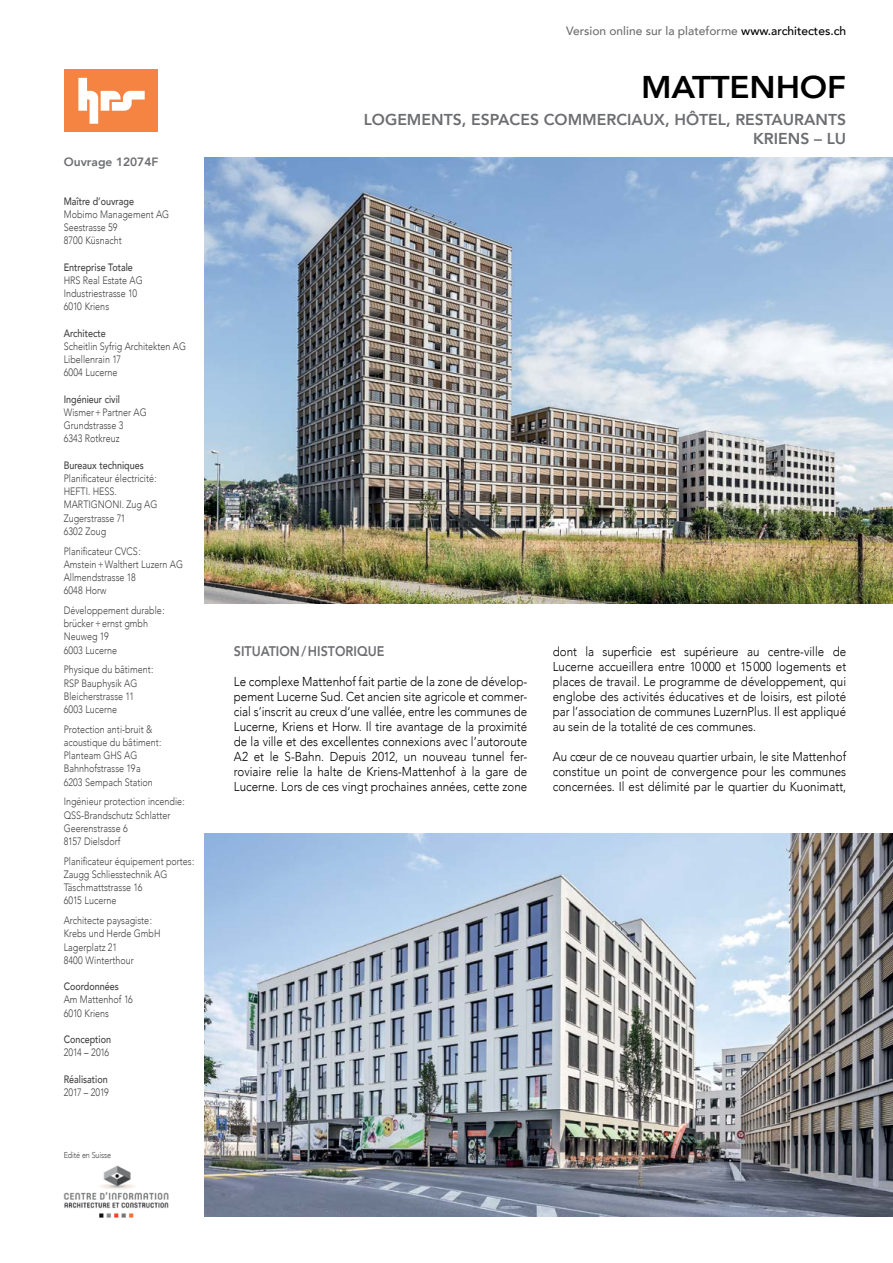
<style>
.page{position:relative;width:893px;height:1263px;background:#fff}
.page>*{position:absolute;margin:0;border:0;box-sizing:border-box;transform-origin:0 0}
.t1{font:800 31.35px "Avenir";letter-spacing:-.005em;color:#000;scale:1.05 1}
.t2{font:800 15.75px "Avenir";color:#6d6e71}
.intertitre{font:800 13.95px "Avenir";color:#6d6e71;scale:.9 1}
.body_F{font:300 12.9px/15px "Avenir";color:#000;text-align:justify;scale:.9 1}
.t3{font:500 12px "Avenir";color:#6d6e71}
.t4{font:800 12px "Avenir";color:#6d6e71}
.Cartouche_light{font:300 10.65px/13.2px "Avenir";color:#414042;scale:.84 1}
.cartouche_medium{font:500 10.65px "Avenir";color:#414042;scale:.84 1}
.Cartouche_light-2{font:300 10.65px "Avenir";letter-spacing:-.02em;color:#414042;scale:.84 1}
.t5{font:300 8.55px "Avenir";letter-spacing:-.01em;color:#414042;scale:.84 1}
.s1{color:#000}
</style>
<div class="page">
<img style="left:204px;top:157px;width:689px;height:447px">
<img style="left:63px;top:1165px;width:106px;height:53px">
<img style="left:204px;top:833px;width:689px;height:383px">
<div style="left:64px;top:70px;width:93px;height:62px;background:#f58342"></div>
<svg style="left:78px;top:78px;width:67px;height:46px"></svg>
<p class="t4" style="left:64px;top:153px;width:96px">Ouvrage 12074F</p>
<p class="cartouche_medium" style="left:64px;top:192px;width:85px">Maître d’ouvrage</p>
<p class="Cartouche_light" style="left:64px;top:208px;width:127px">Mobimo Management AG</p>
<p class="Cartouche_light" style="left:64px;top:221px;width:66px">Seestrasse 59</p>
<p class="Cartouche_light" style="left:64px;top:234px;width:70px">8700 Küsnacht</p>
<p class="cartouche_medium" style="left:64px;top:258px;width:84px">Entreprise Totale</p>
<p class="Cartouche_light" style="left:64px;top:274px;width:96px">HRS Real Estate AG</p>
<p class="Cartouche_light" style="left:64px;top:287px;width:89px">Industriestrasse 10</p>
<p class="Cartouche_light" style="left:64px;top:300px;width:56px">6010 Kriens</p>
<p class="cartouche_medium" style="left:64px;top:324px;width:52px">Architecte</p>
<p class="Cartouche_light" style="left:64px;top:340px;width:147px">Scheitlin Syfrig Architekten AG</p>
<p class="Cartouche_light" style="left:64px;top:353px;width:70px">Libellenrain 17</p>
<p class="Cartouche_light" style="left:64px;top:366px;width:65px">6004 Lucerne</p>
<p class="cartouche_medium" style="left:64px;top:390px;width:69px">Ingénieur civil</p>
<p class="Cartouche_light" style="left:64px;top:406px;width:100px">Wismer+Partner AG</p>
<p class="Cartouche_light" style="left:64px;top:419px;width:73px">Grundstrasse 3</p>
<p class="Cartouche_light" style="left:64px;top:432px;width:68px">6343 Rotkreuz</p>
<p class="cartouche_medium" style="left:64px;top:456px;width:97px">Bureaux techniques</p>
<p class="Cartouche_light" style="left:64px;top:472px;width:112px">Planificateur électricité:</p>
<p class="Cartouche_light" style="left:64px;top:485px;width:113px">HEFTI. HESS.<br>MARTIGNONI. Zug AG</p>
<p class="Cartouche_light" style="left:64px;top:511px;width:75px">Zugerstrasse 71</p>
<p class="Cartouche_light" style="left:64px;top:524px;width:52px">6302 Zoug</p>
<p class="Cartouche_light" style="left:64px;top:544px;width:93px">Planificateur CVCS:</p>
<p class="Cartouche_light" style="left:64px;top:557px;width:143px">Amstein+Walthert Luzern AG</p>
<p class="Cartouche_light" style="left:64px;top:571px;width:87px">Allmendstrasse 18</p>
<p class="Cartouche_light" style="left:64px;top:584px;width:52px">6048 Horw</p>
<p class="Cartouche_light" style="left:64px;top:604px;width:122px">Développement durable:</p>
<p class="Cartouche_light" style="left:64px;top:617px;width:102px">brücker+ernst gmbh</p>
<p class="Cartouche_light" style="left:64px;top:630px;width:55px">Neuweg 19</p>
<p class="Cartouche_light" style="left:64px;top:643px;width:65px">6003 Lucerne</p>
<p class="Cartouche_light" style="left:64px;top:663px;width:108px">Physique du bâtiment:</p>
<p class="Cartouche_light" style="left:64px;top:676px;width:89px">RSP Bauphysik AG</p>
<p class="Cartouche_light" style="left:64px;top:689px;width:85px">Bleicherstrasse 11</p>
<p class="Cartouche_light" style="left:64px;top:703px;width:65px">6003 Lucerne</p>
<p class="Cartouche_light" style="left:64px;top:722px;width:118px">Protection anti-bruit &amp; acoustique du bâtiment:</p>
<p class="Cartouche_light" style="left:64px;top:749px;width:89px">Planteam GHS AG</p>
<p class="Cartouche_light" style="left:64px;top:762px;width:93px">Bahnhofstrasse 19a</p>
<p class="Cartouche_light" style="left:64px;top:775px;width:108px">6203 Sempach Station</p>
<p class="Cartouche_light" style="left:64px;top:795px;width:146px">Ingénieur protection incendie:</p>
<p class="Cartouche_light" style="left:64px;top:808px;width:129px">QSS-Brandschutz Schlatter</p>
<p class="Cartouche_light" style="left:64px;top:821px;width:78px">Geerenstrasse 6</p>
<p class="Cartouche_light" style="left:64px;top:835px;width:69px">8157 Dielsdorf</p>
<p class="Cartouche_light" style="left:64px;top:854px;width:157px">Planificateur équipement portes:</p>
<p class="Cartouche_light" style="left:64px;top:868px;width:125px">Zaugg Schliesstechnik AG</p>
<p class="Cartouche_light" style="left:64px;top:881px;width:95px">Täschmattstrasse 16</p>
<p class="Cartouche_light" style="left:64px;top:894px;width:64px">6015 Lucerne</p>
<p class="Cartouche_light" style="left:64px;top:914px;width:107px">Architecte paysagiste:</p>
<p class="Cartouche_light" style="left:64px;top:927px;width:117px">Krebs und Herde GmbH</p>
<p class="Cartouche_light" style="left:64px;top:940px;width:65px">Lagerplatz 21</p>
<p class="Cartouche_light" style="left:64px;top:953px;width:85px">8400 Winterthour</p>
<p class="cartouche_medium" style="left:64px;top:977px;width:67px">Coordonnées</p>
<p class="Cartouche_light" style="left:64px;top:993px;width:84px">Am Mattenhof 16</p>
<p class="Cartouche_light" style="left:64px;top:1006px;width:55px">6010 Kriens</p>
<p class="cartouche_medium" style="left:64px;top:1030px;width:58px">Conception</p>
<p class="Cartouche_light-2" style="left:64px;top:1046px;width:56px">2014 – 2016</p>
<p class="cartouche_medium" style="left:64px;top:1070px;width:54px">Réalisation</p>
<p class="Cartouche_light-2" style="left:64px;top:1086px;width:55px">2017 – 2019</p>
<p class="t5" style="left:64px;top:1149px;width:58px">Edité en Suisse</p>
<p class="t3" style="left:566px;top:20px;width:282px">Version online sur la plateforme <span class="s1">www.architectes.ch</span></p>
<p class="t1" style="left:641px;top:63px;width:197px">MATTENHOF</p>
<p class="t2" style="left:364px;top:107px;width:484px">LOGEMENTS, ESPACES COMMERCIAUX, HÔTEL, RESTAURANTS</p>
<p class="t2" style="left:753px;top:127px;width:95px">KRIENS – LU</p>
<p class="intertitre" style="left:234px;top:640px;width:169px">SITUATION/HISTORIQUE</p>
<p class="body_F" style="left:234px;top:674px;width:327px">Le complexe Mattenhof fait partie de la zone de dévelop&shy;pement Lucerne Sud. Cet ancien site agricole et commer&shy;cial s’inscrit au creux d‘une vallée, entre les communes de Lucerne, Kriens et Horw. Il tire avantage de la proximité de la ville et des excellentes connexions avec l’autoroute A2 et le S-Bahn. Depuis 2012, un nouveau tunnel fer&shy;roviaire relie la halte de Kriens-Mattenhof à la gare de Lucerne. Lors de ces vingt prochaines années, cette zone</p>
<p class="body_F" style="left:553px;top:644px;width:328px">dont la superficie est supérieure au centre-ville de Lucerne accueillera entre 10000 et 15000 logements et places de travail. Le programme de développement, qui englobe des activités éducatives et de loisirs, est piloté par l’association de communes LuzernPlus. Il est appliqué au sein de la totalité de ces communes.</p>
<p class="body_F" style="left:553px;top:749px;width:328px">Au cœur de ce nouveau quartier urbain, le site Mattenhof constitue un point de convergence pour les communes concernées. Il est délimité par le quartier du Kuonimatt,</p>
</div>
